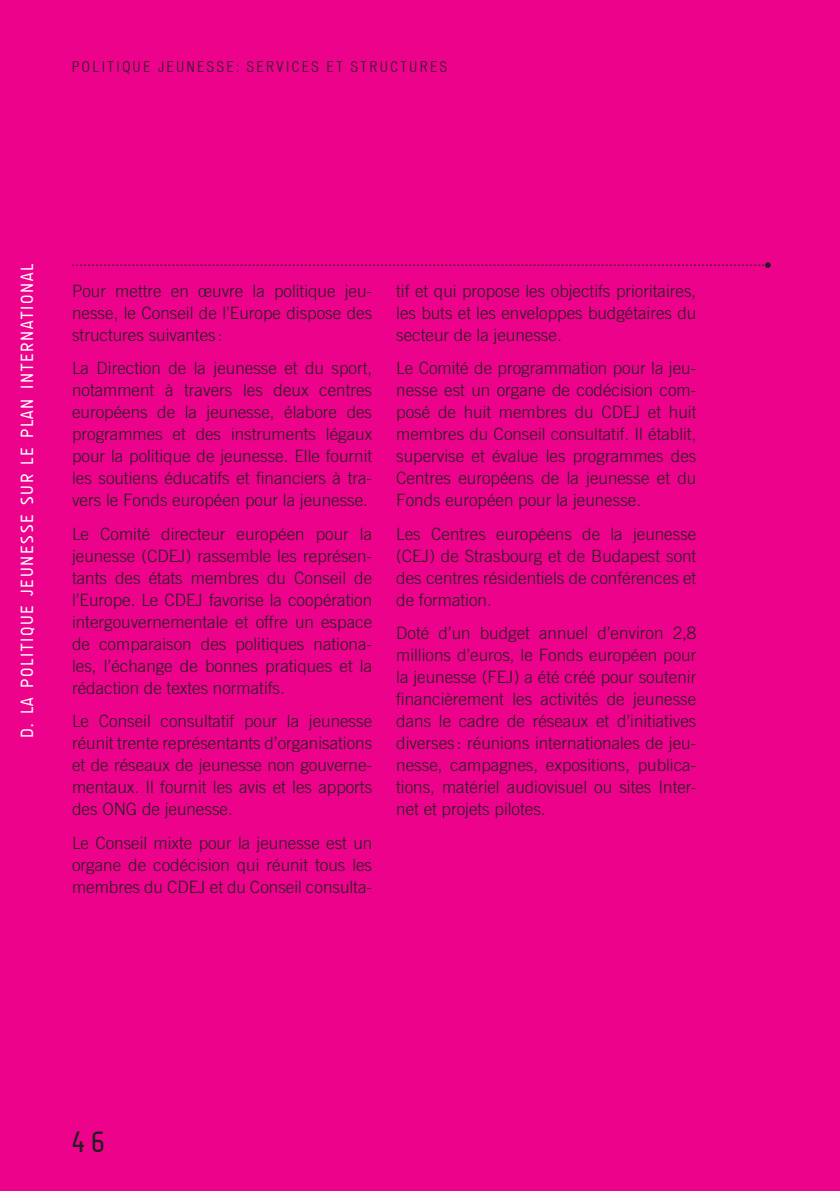
<style>
.page{position:relative;width:840px;height:1191px;background:#fff}
.page>*{position:absolute;margin:0;border:0;box-sizing:border-box;transform-origin:0 0}
.t1{font:30px "A Udimat";color:#231f20}
.t2{font:18px "A Udimat";color:#fff}
.t3{font:300 17px/22px "Trade Gothic";color:#231f20;text-align:justify}
.t4{font:100 condensed 14px "Vonnes";letter-spacing:.2em;color:#231f20}
</style>
<div class="page">
<div style="left:0;top:0;width:839px;height:1191px;background:#ed028c"></div>
<svg style="left:72px;top:262px;width:698px;height:6px"></svg>
<p class="t4" style="left:72px;top:59px;width:376px">POLITIQUE JEUNESSE: SERVICES ET STRUCTURES</p>
<p class="t2" style="left:17px;top:738px;width:474px;rotate:-90deg">D. La politique jeunesse sur le plan international</p>
<p class="t3" style="left:72px;top:280px;width:301px">Pour mettre en œuvre la politique jeu&shy;nesse, le Conseil de l’Europe dispose des structures suivantes :</p>
<p class="t3" style="left:72px;top:357px;width:301px">La Direction de la jeunesse et du sport, notamment à travers les deux centres européens de la jeunesse, élabore des programmes et des instruments légaux pour la politique de jeunesse. Elle fournit les soutiens éducatifs et financiers à tra&shy;vers le Fonds européen pour la jeunesse.</p>
<p class="t3" style="left:72px;top:522px;width:301px">Le Comité directeur européen pour la jeunesse (CDEJ) rassemble les représen&shy;tants des états membres du Conseil de l’Europe. Le CDEJ favorise la coopération intergouvernementale et offre un espace de comparaison des politiques nationa&shy;les, l’échange de bonnes pratiques et la rédaction de textes normatifs.</p>
<p class="t3" style="left:72px;top:710px;width:301px">Le Conseil consultatif pour la jeunesse réunit trente représentants d’organisations et de réseaux de jeunesse non gouverne&shy;mentaux. Il fournit les avis et les apports des ONG de jeunesse.</p>
<p class="t3" style="left:72px;top:831px;width:301px">Le Conseil mixte pour la jeunesse est un organe de codécision qui réunit tous les membres du CDEJ et du Conseil consulta-</p>
<p class="t3" style="left:396px;top:280px;width:301px">tif et qui propose les objectifs prioritaires, les buts et les enveloppes budgétaires du secteur de la jeunesse.</p>
<p class="t3" style="left:396px;top:357px;width:301px">Le Comité de programmation pour la jeu&shy;nesse est un organe de codécision com&shy;posé de huit membres du CDEJ et huit membres du Conseil consultatif. Il établit, supervise et évalue les programmes des Centres européens de la jeunesse et du Fonds européen pour la jeunesse.</p>
<p class="t3" style="left:396px;top:522px;width:301px">Les Centres européens de la jeunesse (CEJ) de Strasbourg et de Budapest sont des centres résidentiels de conférences et de formation.</p>
<p class="t3" style="left:396px;top:622px;width:301px">Doté d’un budget annuel d’environ 2,8 millions d’euros, le Fonds européen pour la jeunesse (FEJ) a été créé pour soutenir financièrement les activités de jeunesse dans le cadre de réseaux et d’initiatives diverses : réunions internationales de jeu&shy;nesse, campagnes, expositions, publica&shy;tions, matériel audiovisuel ou sites Inter&shy;net et projets pilotes.</p>
<h1 class="t1" style="left:72px;top:1124px;width:31px">46</h1>
</div>
